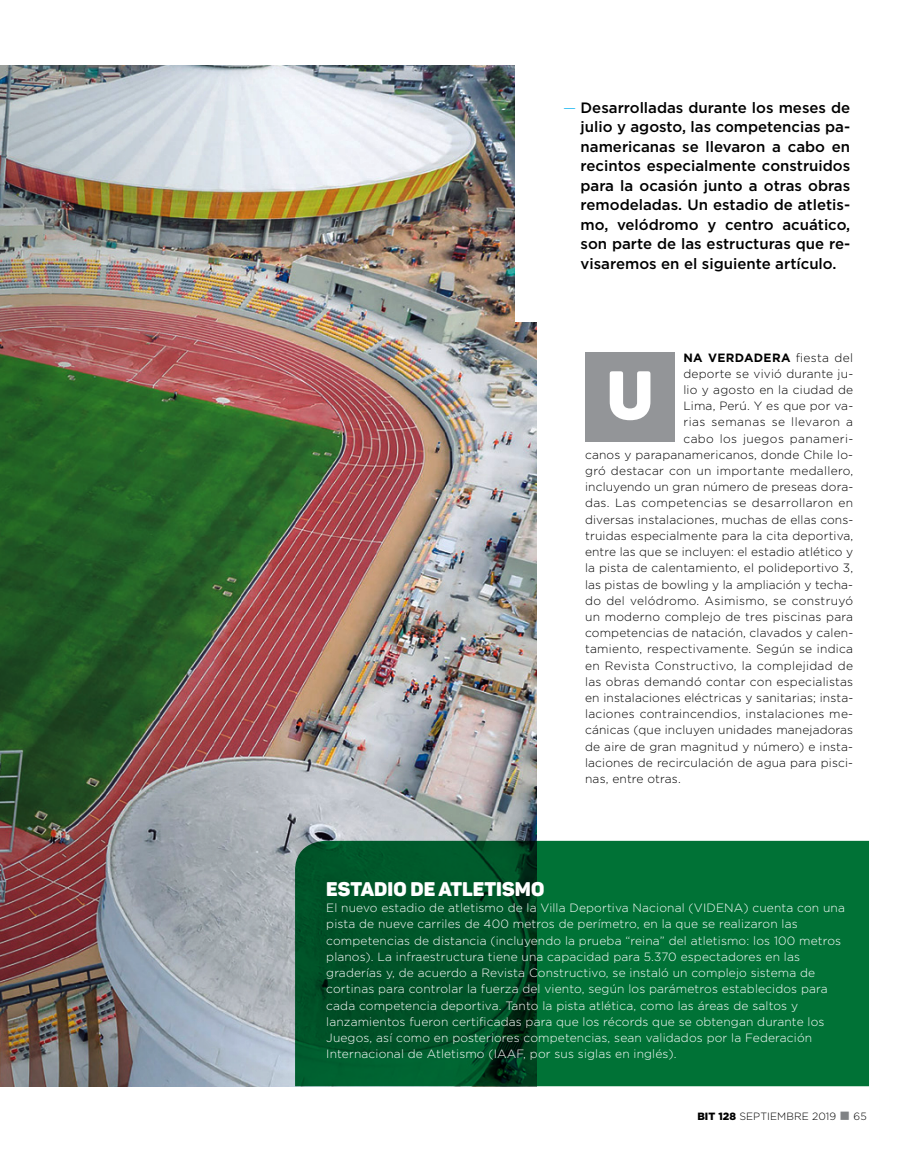
<style>
.page{position:relative;width:915px;height:1170px;background:#fff}
.page>*{position:absolute;margin:0;border:0;box-sizing:border-box;transform-origin:0 0}
.t1{font:67.5px "Panton Black Caps";color:#fff}
.t2{font:19.5px "Panton Black Caps";letter-spacing:.005em;color:#fff}
.t3{font:500 15px/19.5px "Gotham";color:#000;text-align:justify}
.t4{font:300 12px "Gotham";letter-spacing:.01em;color:#000}
.t5{font:300 12px/16.2px "Gotham";letter-spacing:.01em;color:#fff}
.t6{font:300 12px "Gotham";letter-spacing:.03em;color:#000}
.t7{font:300 12px "Gotham";letter-spacing:.035em;color:#000}
.t8{font:700 12px "Gotham";letter-spacing:.03em;color:#000}
.t9{font:300 10.5px "Gotham";letter-spacing:.005em;color:#000}
.s1{font-family:"Minion Pro";font-weight:400;font-size:13.5px;color:#00aeef}
.s2{font-weight:300}
.s3{font-weight:900}
.s4{color:#808285}
</style>
<div class="page">
<img style="left:319px;top:65px;width:217px;height:775px">
<img style="left:0;top:65px;width:319px;height:1021px">
<div style="left:585px;top:352px;width:89px;height:90px;background:#939598"></div>
<svg style="left:295px;top:840px;width:573px;height:246px;background:#016430"></svg>
<div style="left:514px;top:60px;width:25px;height:262px;background:#fff"></div>
<p class="t3" style="left:580px;top:97px;width:271px;text-indent:-17px"><span class="s1">—</span> Desarrolladas durante los meses de julio y agosto, las competencias pa&shy;namericanas se llevaron a cabo en recintos especialmente construidos para la ocasión junto a otras obras remodeladas. Un estadio de atletis&shy;mo, velódromo y centro acuático, son parte de las estructuras que re&shy;visaremos en el siguiente artículo.</p>
<p class="t8" style="left:683px;top:349px;width:171px">NA VERDADERA <span class="s2">fiesta del</span></p>
<p class="t4" style="left:683px;top:366px;width:171px">deporte se vivió durante ju-</p>
<p class="t4" style="left:683px;top:382px;width:171px">lio y agosto en la ciudad de</p>
<p class="t4" style="left:683px;top:398px;width:171px">Lima, Perú. Y es que por va-</p>
<p class="t4" style="left:683px;top:414px;width:171px">rias semanas se llevaron a</p>
<p class="t7" style="left:683px;top:431px;width:171px">cabo los juegos panameri-</p>
<p class="t4" style="left:585px;top:447px;width:269px">canos y parapanamericanos, donde Chile lo-</p>
<p class="t4" style="left:585px;top:463px;width:269px">gró destacar con un importante medallero,</p>
<p class="t4" style="left:585px;top:479px;width:269px">incluyendo un gran número de preseas dora-</p>
<p class="t6" style="left:585px;top:495px;width:269px">das. Las competencias se desarrollaron en</p>
<p class="t4" style="left:585px;top:512px;width:270px">diversas instalaciones, muchas de ellas cons-</p>
<p class="t4" style="left:585px;top:528px;width:270px">truidas especialmente para la cita deportiva,</p>
<p class="t4" style="left:585px;top:544px;width:269px">entre las que se incluyen: el estadio atlético y</p>
<p class="t4" style="left:585px;top:560px;width:269px">la pista de calentamiento, el polideportivo 3,</p>
<p class="t4" style="left:585px;top:576px;width:269px">las pistas de bowling y la ampliación y techa-</p>
<p class="t4" style="left:585px;top:593px;width:269px">do del velódromo. Asimismo, se construyó</p>
<p class="t4" style="left:585px;top:609px;width:269px">un moderno complejo de tres piscinas para</p>
<p class="t4" style="left:585px;top:625px;width:269px">competencias de natación, clavados y calen-</p>
<p class="t4" style="left:585px;top:641px;width:269px">tamiento, respectivamente. Según se indica</p>
<p class="t4" style="left:585px;top:657px;width:269px">en Revista Constructivo, la complejidad de</p>
<p class="t4" style="left:585px;top:674px;width:269px">las obras demandó contar con especialistas</p>
<p class="t4" style="left:585px;top:690px;width:269px">en instalaciones eléctricas y sanitarias; insta-</p>
<p class="t4" style="left:585px;top:706px;width:269px">laciones contraincendios, instalaciones me-</p>
<p class="t4" style="left:585px;top:722px;width:269px">cánicas (que incluyen unidades manejadoras</p>
<p class="t4" style="left:585px;top:738px;width:269px">de aire de gran magnitud y número) e insta-</p>
<p class="t4" style="left:585px;top:755px;width:269px">laciones de recirculación de agua para pisci-</p>
<p class="t4" style="left:585px;top:771px;width:97px">nas, entre otras.</p>
<h1 class="t1" style="left:606px;top:352px;width:48px">U</h1>
<h2 class="t2" style="left:326px;top:876px;width:219px">ESTADIO DE ATLETISMO</h2>
<p class="t5" style="left:326px;top:899px;width:376px">El nuevo estadio de atletismo de la Villa Deportiva Nacional (VIDEN</p>
<p class="t5" style="left:326px;top:899px;width:520px;text-indent:407px">A) cuenta con una pista de nueve carriles de 400 metros de perímetro, en la que se realizaron las competencias de distancia (incluyendo la prueba “reina” del atletismo: los 100 metros planos). La infraestructura tiene una capacidad para 5.370 espectadores en las graderías y, de acuerdo a Revista Constructivo, se instaló un complejo sistema de cortinas para controlar la fuerza del viento, según los parámetros establecidos para cada competencia deportiva. Tanto la pista atlética, como las áreas de saltos y lanzamientos fueron certificadas para que los récords que se obtengan durante los Juegos, así como en posteriores competencias, sean validados por la Federación<br>I nternacional de Atletismo (IAAF, por sus siglas en inglés).</p>
<p class="t9" style="left:697px;top:1109px;width:171px"><span class="s3">BIT 128</span> septiembre 2019 <span class="s4">■</span> 65</p>
</div>
